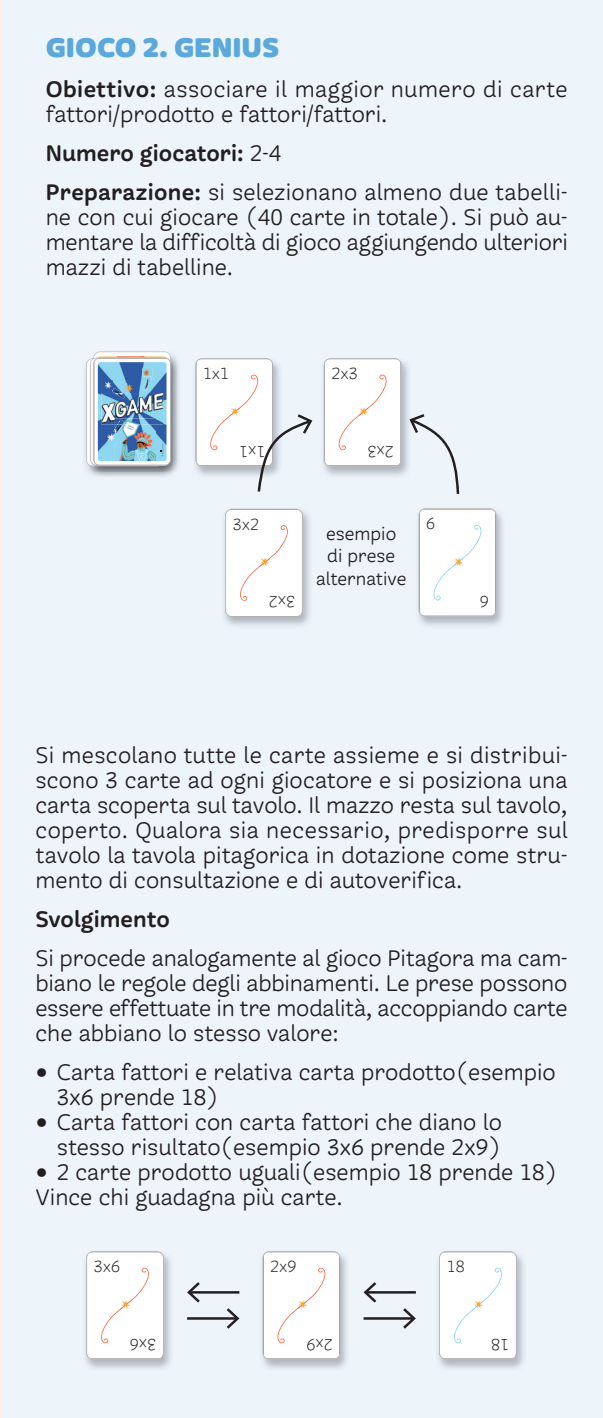
<style>
.page{position:relative;width:603px;height:1418px;background:#fff}
.page>*{position:absolute;margin:0;border:0;box-sizing:border-box;transform-origin:0 0}
.t1{font:900 30px "Freight Round Pro";color:#5ba8dc}
.t2{font:25px/25px "Freight Round Pro";color:#231f20}
.t3{font:25px "Freight Round Pro Semi";color:#231f20}
.t4{font:20px/22.5px "Freight Round Pro";color:#231f20;text-align:center}
.t5{font:300 18px "Freight Round Pro";color:#231f20}
.s1{font-family:"Freight Round Pro Semi"}
.s2{font-family:"Freight Round Pro"}
</style>
<div class="page">
<hr style="left:0;top:0;width:1px;height:1417px;background:#fdf0e2">
<div style="left:1px;top:0;width:601px;height:1417px;background:#edf4fa"></div>
<hr style="left:602px;top:0;width:1px;height:1417px;background:#ecf6e8">
<img style="left:323px;top:361px;width:86px;height:115px">
<div style="left:324px;top:358px;width:77px;height:108px;background:#fff"></div>
<div style="left:324px;top:358px;width:77px;height:108px;border:1px solid #bcbdc0;border-radius:6px"></div>
<img style="left:224px;top:508px;width:86px;height:118px">
<div style="left:225px;top:509px;width:77px;height:107px;background:#fff"></div>
<div style="left:225px;top:509px;width:77px;height:108px;border:1px solid #bcbdc0;border-radius:6px"></div>
<div style="left:86px;top:1251px;width:77px;height:108px;background:#fff"></div>
<div style="left:86px;top:1251px;width:78px;height:108px;border:1px solid #bcbdc0;border-radius:6px"></div>
<img style="left:262px;top:1254px;width:85px;height:115px">
<div style="left:263px;top:1251px;width:77px;height:108px;background:#fff"></div>
<div style="left:262px;top:1251px;width:78px;height:108px;border:1px solid #bcbdc0;border-radius:6px"></div>
<img style="left:438px;top:1254px;width:86px;height:115px">
<div style="left:439px;top:1251px;width:77px;height:108px;background:#fff"></div>
<div style="left:439px;top:1251px;width:77px;height:108px;border:1px solid #bcbdc0;border-radius:6px"></div>
<img style="left:418px;top:511px;width:85px;height:115px">
<div style="left:419px;top:510px;width:76px;height:106px;background:#fff"></div>
<div style="left:418px;top:508px;width:78px;height:108px;border:1px solid #bcbdc0;border-radius:6px"></div>
<img style="left:85px;top:370px;width:1px;height:96px">
<img style="left:178px;top:366px;width:1px;height:96px">
<img style="left:90px;top:356px;width:88px;height:116px">
<img style="left:86px;top:351px;width:85px;height:115px">
<div style="left:93px;top:357px;width:78px;height:108px;border:1px solid #bcbdc0;border-radius:6px"></div>
<svg style="left:407px;top:412px;width:53px;height:82px"></svg>
<svg style="left:196px;top:358px;width:117px;height:134px"></svg>
<hr style="left:187px;top:1317px;width:50px;height:2px;background:#231f20">
<svg style="left:224px;top:1308px;width:16px;height:21px"></svg>
<hr style="left:363px;top:1317px;width:51px;height:2px;background:#231f20">
<svg style="left:400px;top:1308px;width:16px;height:21px"></svg>
<hr style="left:189px;top:1291px;width:50px;height:2px;background:#231f20">
<svg style="left:187px;top:1282px;width:15px;height:21px"></svg>
<hr style="left:365px;top:1291px;width:50px;height:2px;background:#231f20">
<svg style="left:363px;top:1282px;width:16px;height:21px"></svg>
<p class="t1" style="left:46px;top:29px;width:235px">GIOCO 2. GENIUS</p>
<p class="t2" style="left:46px;top:76px;width:523px"><span class="s1">Obiettivo:</span> associare il maggior numero di carte fattori/prodotto e fattori/fattori.</p>
<p class="t3" style="left:46px;top:138px;width:237px">Numero giocatori: <span class="s2">2-4</span></p>
<p class="t2" style="left:46px;top:179px;width:523px;text-align:justify"><span class="s1">Preparazione:</span> si selezionano almeno due tabelli&shy;ne con cui giocare (40 carte in totale). Si può au&shy;mentare la difficoltà di gioco aggiungendo ulteriori mazzi di tabelline.</p>
<p class="t5" style="left:203px;top:362px;width:28px">1x1</p>
<p class="t5" style="left:331px;top:362px;width:28px">2x3</p>
<p class="t5" style="left:265px;top:463px;width:28px;rotate:-180deg">1x1</p>
<p class="t5" style="left:394px;top:463px;width:28px;rotate:-180deg">2x3</p>
<p class="t5" style="left:233px;top:512px;width:28px">3x2</p>
<p class="t4" style="left:316px;top:522px;width:92px">esempio<br>di prese alternative</p>
<p class="t5" style="left:426px;top:512px;width:10px">6</p>
<p class="t5" style="left:295px;top:613px;width:28px;rotate:-180deg">3x2</p>
<p class="t5" style="left:488px;top:613px;width:10px;rotate:-180deg">6</p>
<p class="t2" style="left:35px;top:742px;width:533px;text-align:justify">Si mescolano tutte le carte assieme e si distribui&shy;scono 3 carte ad ogni giocatore e si posiziona una carta scoperta sul tavolo. Il mazzo resta sul tavolo, coperto. Qualora sia necessario, predisporre sul tavolo la tavola pitagorica in dotazione come stru&shy;mento di consultazione e di autoverifica.</p>
<p class="t3" style="left:35px;top:903px;width:136px">Svolgimento</p>
<p class="t2" style="left:35px;top:945px;width:533px;text-align:justify">Si procede analogamente al gioco Pitagora ma cam&shy;biano le regole degli abbinamenti. Le prese possono essere effettuate in tre modalità, accoppiando carte che abbiano lo stesso valore:</p>
<p class="t2" style="left:57px;top:1059px;width:500px;text-indent:-21px">• Carta fattori e relativa carta prodotto(esempio<br>3x6 prende 18)</p>
<p class="t2" style="left:35px;top:1109px;width:467px;text-align:right">• Carta fattori con carta fattori che diano lo stesso risultato(esempio 3x6 prende 2x9)</p>
<p class="t2" style="left:35px;top:1159px;width:523px">• 2 carte prodotto uguali(esempio 18 prende 18)<br>Vince chi guadagna più carte.</p>
<p class="t5" style="left:94px;top:1254px;width:28px">3x6</p>
<p class="t5" style="left:156px;top:1355px;width:28px;rotate:-180deg">3x6</p>
<p class="t5" style="left:270px;top:1254px;width:28px">2x9</p>
<p class="t5" style="left:332px;top:1355px;width:28px;rotate:-180deg">2x9</p>
<p class="t5" style="left:446px;top:1254px;width:19px">18</p>
<p class="t5" style="left:509px;top:1355px;width:19px;rotate:-180deg">18</p>
</div>
